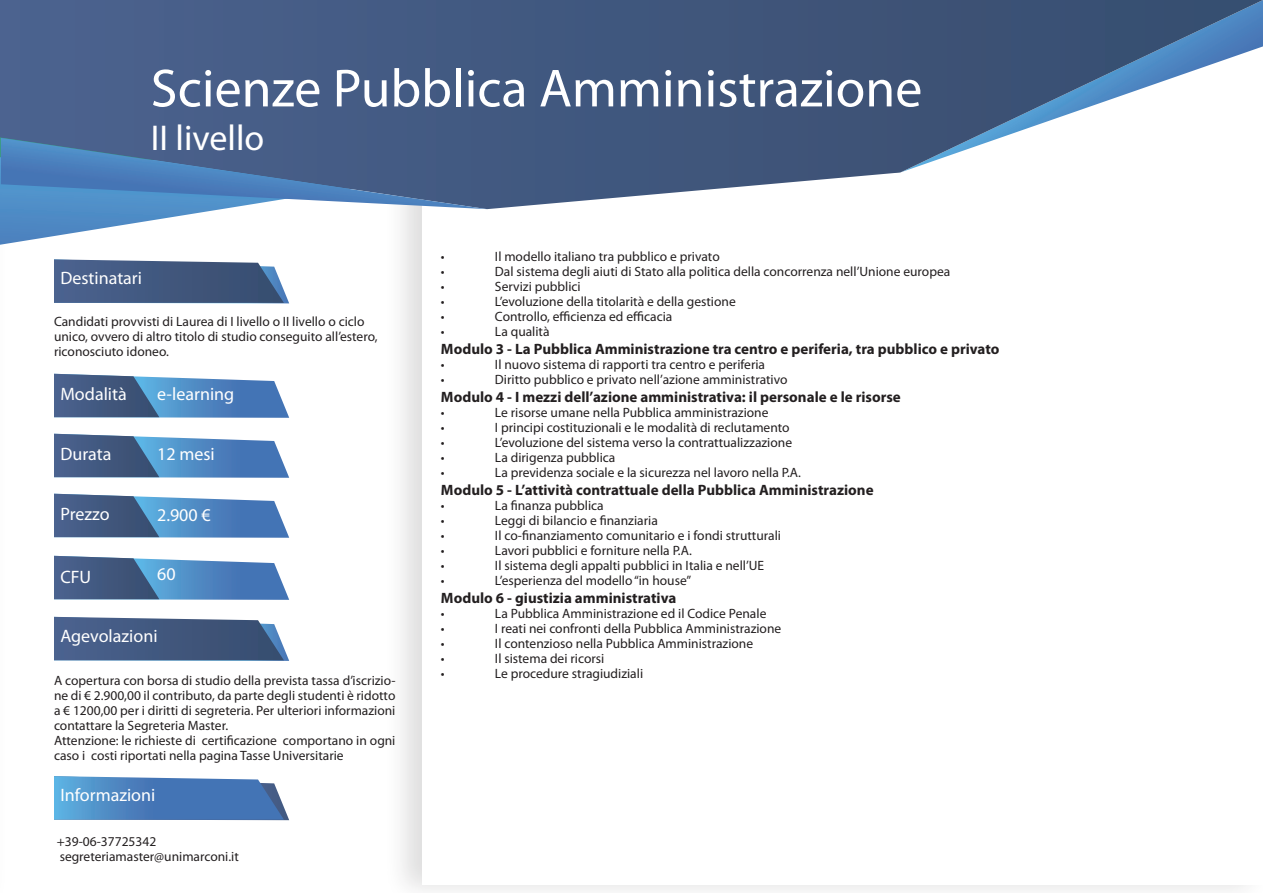
<style>
.page{position:relative;width:1263px;height:893px;background:#fff}
.page>*{position:absolute;margin:0;border:0;box-sizing:border-box;transform-origin:0 0}
.t1{font:54px "Myriad Pro";color:#fff}
.t2{font:36px "Myriad Pro";color:#fff}
.t3{font:18px "Myriad Pro";color:#fff}
.t4{font:700 15px "Myriad Pro";color:#231f20}
.t5{font:13.5px/15px "Myriad Pro";color:#231f20}
</style>
<div class="page">
<div style="left:383px;top:0;width:880px;height:893px;background:#231f20;opacity:.15"></div>
<div style="left:422px;top:0;width:841px;height:884px;background:#fff"></div>
<svg style="left:0;top:209px;width:488px;height:36px"></svg>
<svg style="left:487px;top:0;width:776px;height:209px"></svg>
<svg style="left:0;top:0;width:487px;height:209px;background:#496692"></svg>
<svg style="left:54px;top:259px;width:235px;height:44px;background:#52688c"></svg>
<svg style="left:54px;top:374px;width:235px;height:44px;background:#5d83b0"></svg>
<svg style="left:54px;top:434px;width:235px;height:44px;background:#5d83b0"></svg>
<svg style="left:54px;top:494px;width:235px;height:44px;background:#5d83b0"></svg>
<svg style="left:54px;top:556px;width:235px;height:44px;background:#5d83b0"></svg>
<svg style="left:54px;top:617px;width:235px;height:44px;background:#51678c"></svg>
<svg style="left:54px;top:776px;width:235px;height:44px;background:#588ac1"></svg>
<p class="t1" style="left:151px;top:55px;width:773px">Scienze Pubblica Amministrazione</p>
<p class="t2" style="left:151px;top:115px;width:115px">II livello</p>
<p class="t3" style="left:60px;top:267px;width:83px">Destinatari</p>
<p class="t5" style="left:54px;top:314px;width:325px">Candidati provvisti di Laurea di I livello o II livello o ciclo unico, ovvero di altro titolo di studio conseguito all’estero, riconosciuto idoneo.</p>
<p class="t3" style="left:60px;top:383px;width:68px">Modalità</p>
<p class="t3" style="left:157px;top:383px;width:79px">e-learning</p>
<p class="t3" style="left:60px;top:443px;width:52px">Durata</p>
<p class="t3" style="left:157px;top:443px;width:59px">12 mesi</p>
<p class="t3" style="left:60px;top:503px;width:51px">Prezzo</p>
<p class="t3" style="left:157px;top:504px;width:55px">2.900 €</p>
<p class="t3" style="left:60px;top:565px;width:32px">CFU</p>
<p class="t3" style="left:157px;top:563px;width:20px">60</p>
<p class="t3" style="left:60px;top:625px;width:99px">Agevolazioni</p>
<p class="t5" style="left:54px;top:672px;width:343px;text-align:justify">A copertura con borsa di studio della prevista tassa d’iscrizio&shy;ne di € 2.900,00 il contributo, da parte degli studenti è ridotto a € 1200,00 per i diritti di segreteria. Per ulteriori informazioni contattare la Segreteria Master.</p>
<p class="t5" style="left:54px;top:732px;width:343px">Attenzione: le richieste di certificazione comportano in ogni caso i costi riportati nella pagina Tasse Universitarie</p>
<p class="t3" style="left:60px;top:784px;width:97px">Informazioni</p>
<p class="t5" style="left:57px;top:834px;width:101px">+39-06-37725342</p>
<p class="t5" style="left:60px;top:849px;width:181px">segreteriamaster@unimarconi.it</p>
<p class="t5" style="left:441px;top:249px;width:5px">•</p>
<p class="t5" style="left:495px;top:249px;width:226px">Il modello italiano tra pubblico e privato</p>
<p class="t5" style="left:441px;top:264px;width:5px">•</p>
<p class="t5" style="left:495px;top:264px;width:457px">Dal sistema degli aiuti di Stato alla politica della concorrenza nell’Unione europea</p>
<p class="t5" style="left:441px;top:279px;width:5px">•</p>
<p class="t5" style="left:495px;top:279px;width:87px">Servizi pubblici</p>
<p class="t5" style="left:441px;top:294px;width:5px">•</p>
<p class="t5" style="left:495px;top:294px;width:242px">L’evoluzione della titolarità e della gestione</p>
<p class="t5" style="left:441px;top:309px;width:5px">•</p>
<p class="t5" style="left:495px;top:309px;width:179px">Controllo, efficienza ed efficacia</p>
<p class="t5" style="left:441px;top:324px;width:5px">•</p>
<p class="t5" style="left:495px;top:324px;width:56px">La qualità</p>
<p class="t4" style="left:441px;top:339px;width:560px">Modulo 3 - La Pubblica Amministrazione tra centro e periferia, tra pubblico e privato</p>
<p class="t5" style="left:441px;top:357px;width:5px">•</p>
<p class="t5" style="left:495px;top:357px;width:272px">Il nuovo sistema di rapporti tra centro e periferia</p>
<p class="t5" style="left:441px;top:372px;width:5px">•</p>
<p class="t5" style="left:495px;top:372px;width:294px">Diritto pubblico e privato nell’azione amministrativo</p>
<p class="t4" style="left:441px;top:387px;width:461px">Modulo 4 - I mezzi dell’azione amministrativa: il personale e le risorse</p>
<p class="t5" style="left:441px;top:405px;width:5px">•</p>
<p class="t5" style="left:495px;top:405px;width:275px">Le risorse umane nella Pubblica amministrazione</p>
<p class="t5" style="left:441px;top:420px;width:5px">•</p>
<p class="t5" style="left:495px;top:420px;width:296px">I principi costituzionali e le modalità di reclutamento</p>
<p class="t5" style="left:441px;top:435px;width:5px">•</p>
<p class="t5" style="left:495px;top:435px;width:299px">L’evoluzione del sistema verso la contrattualizzazione</p>
<p class="t5" style="left:441px;top:450px;width:5px">•</p>
<p class="t5" style="left:495px;top:450px;width:122px">La dirigenza pubblica</p>
<p class="t5" style="left:441px;top:465px;width:5px">•</p>
<p class="t5" style="left:495px;top:465px;width:307px">La previdenza sociale e la sicurezza nel lavoro nella P.A.</p>
<p class="t4" style="left:441px;top:480px;width:434px">Modulo 5 - L’attività contrattuale della Pubblica Amministrazione</p>
<p class="t5" style="left:441px;top:498px;width:5px">•</p>
<p class="t5" style="left:495px;top:498px;width:110px">La finanza pubblica</p>
<p class="t5" style="left:441px;top:513px;width:5px">•</p>
<p class="t5" style="left:495px;top:513px;width:164px">Leggi di bilancio e finanziaria</p>
<p class="t5" style="left:441px;top:528px;width:5px">•</p>
<p class="t5" style="left:495px;top:528px;width:288px">Il co-finanziamento comunitario e i fondi strutturali</p>
<p class="t5" style="left:441px;top:543px;width:5px">•</p>
<p class="t5" style="left:495px;top:543px;width:198px">Lavori pubblici e forniture nella P.A.</p>
<p class="t5" style="left:441px;top:558px;width:5px">•</p>
<p class="t5" style="left:495px;top:558px;width:271px">Il sistema degli appalti pubblici in Italia e nell’UE</p>
<p class="t5" style="left:441px;top:573px;width:5px">•</p>
<p class="t5" style="left:495px;top:573px;width:198px">L’esperienza del modello “in house”</p>
<p class="t4" style="left:441px;top:588px;width:237px">Modulo 6 - giustizia amministrativa</p>
<p class="t5" style="left:441px;top:606px;width:5px">•</p>
<p class="t5" style="left:495px;top:606px;width:273px">La Pubblica Amministrazione ed il Codice Penale</p>
<p class="t5" style="left:441px;top:621px;width:5px">•</p>
<p class="t5" style="left:495px;top:621px;width:288px">I reati nei confronti della Pubblica Amministrazione</p>
<p class="t5" style="left:441px;top:636px;width:5px">•</p>
<p class="t5" style="left:495px;top:636px;width:260px">Il contenzioso nella Pubblica Amministrazione</p>
<p class="t5" style="left:441px;top:651px;width:5px">•</p>
<p class="t5" style="left:495px;top:651px;width:111px">Il sistema dei ricorsi</p>
<p class="t5" style="left:441px;top:666px;width:5px">•</p>
<p class="t5" style="left:495px;top:666px;width:150px">Le procedure stragiudiziali</p>
</div>
